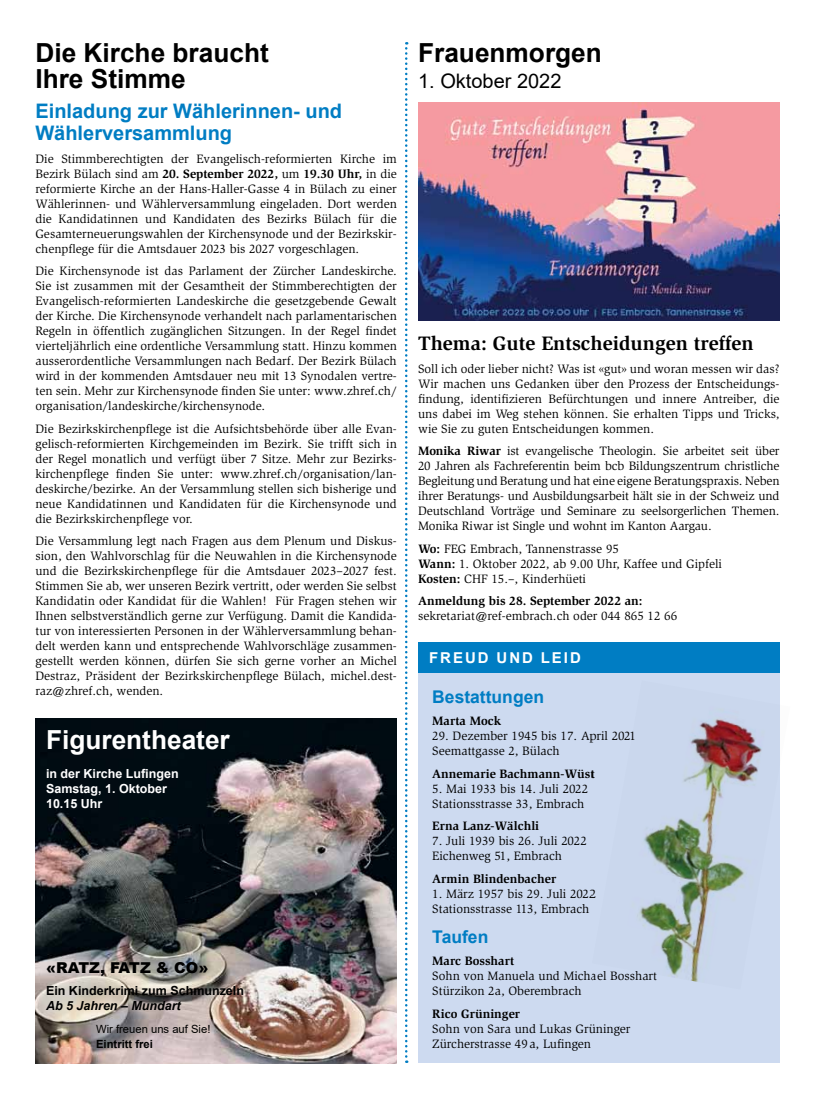
<style>
.page{position:relative;width:815px;height:1106px;background:#fff}
.page>*{position:absolute;margin:0;border:0;box-sizing:border-box;transform-origin:0 0}
.t1{font:700 26.25px/26.2px "Arial";color:#000}
.t2{font:700 26.25px "Arial";color:#fff}
.t3{font:700 20px/22.5px "Arial";color:#007dc3}
.t4{font:700 20px "Slimbach";color:#000}
.t5{font:20px "Arial";color:#000}
.t6{font:700 17.5px "Arial";color:#007dc3}
.t7{font:900 15px "Arial";color:#000}
.t8{font:700 15px "Arial";letter-spacing:.135em;color:#fff}
.t9{font:12.5px/15px "Slimbach";color:#000}
.t10{font:700 12.5px "Slimbach";color:#000}
.t11{font:700 12.5px/15px "Arial";color:#fff}
.t12{font:700 12.5px "Arial";color:#000}
.t13{font:italic 700 12.5px "Arial";color:#000}
.t14{font:11.25px "Arial";color:#000}
.t15{font:700 11.25px "Arial";color:#000}
.s1{font-weight:700}
</style>
<div class="page">
<div style="left:418px;top:673px;width:362px;height:390px;background:#cddaf0"></div>
<div style="left:418px;top:643px;width:362px;height:30px;background:#007dc3"></div>
<img style="left:632px;top:709px;width:130px;height:273px">
<svg style="left:405px;top:42px;width:2px;height:1021px"></svg>
<img style="left:418px;top:103px;width:362px;height:217px">
<img style="left:35px;top:718px;width:362px;height:345px">
<h1 class="t1" style="left:35px;top:40px;width:235px">Die Kirche braucht<br>Ihre Stimme</h1>
<h2 class="t3" style="left:35px;top:100px;width:308px">Einladung zur Wählerinnen- und<br>Wählerversammlung</h2>
<p class="t9" style="left:35px;top:151px;width:363px;text-align:justify">Die Stimmberechtigten der Evangelisch-reformierten Kirche im Bezirk Bülach sind am <span class="s1">20. September 2022,</span> um <span class="s1">19.30 Uhr,</span> in die reformierte Kirche an der Hans-Haller-Gasse 4 in Bülach zu einer Wählerinnen- und Wählerversammlung eingeladen. Dort werden die Kandidatinnen und Kandidaten des Bezirks Bülach für die Gesamterneuerungswahlen der Kirchensynode und der Bezirkskir&shy;chenpflege für die Amtsdauer 2023 bis 2027 vorgeschlagen.</p>
<p class="t9" style="left:35px;top:263px;width:363px;text-align:justify">Die Kirchensynode ist das Parlament der Zürcher Landeskirche.<br>Sie ist zusammen mit der Gesamtheit der Stimmberechtigten der Evangelisch-reformierten Landeskirche die gesetzgebende Gewalt der Kirche. Die Kirchensynode verhandelt nach parlamentarischen Regeln in öffentlich zugänglichen Sitzungen. In der Regel findet vierteljährlich eine ordentliche Versammlung statt. Hinzu kommen ausserordentliche Versammlungen nach Bedarf. Der Bezirk Bülach wird in der kommenden Amtsdauer neu mit 13 Synodalen vertre&shy;ten sein. Mehr zur Kirchensynode finden Sie unter: www.zhref.ch/ organisation/landeskirche/kirchensynode.</p>
<p class="t9" style="left:35px;top:421px;width:363px;text-align:justify">Die Bezirkskirchenpflege ist die Aufsichtsbehörde über alle Evan&shy;gelisch-reformierten Kirchgemeinden im Bezirk. Sie trifft sich in der Regel monatlich und verfügt über 7 Sitze. Mehr zur Bezirks&shy;kirchenpflege finden Sie unter: www.zhref.ch/organisation/lan&shy;deskirche/bezirke. An der Versammlung stellen sich bisherige und neue Kandidatinnen und Kandidaten für die Kirchensynode und die Bezirkskirchenpflege vor.</p>
<p class="t9" style="left:35px;top:533px;width:363px;text-align:justify">Die Versammlung legt nach Fragen aus dem Plenum und Diskus&shy;sion, den Wahlvorschlag für die Neuwahlen in die Kirchensynode und die Bezirkskirchenpflege für die Amtsdauer 2023–2027 fest.<br>Stimmen Sie ab, wer unseren Bezirk vertritt, oder werden Sie selbst Kandidatin oder Kandidat für die Wahlen! Für Fragen stehen wir Ihnen selbstverständlich gerne zur Verfügung. Damit die Kandida&shy;tur von interessierten Personen in der Wählerversammlung behan&shy;delt werden kann und entsprechende Wahlvorschläge zusammen&shy;gestellt werden können, dürfen Sie sich gerne vorher an Michel Destraz, Präsident der Bezirkskirchenpflege Bülach, michel.dest&shy;raz@zhref.ch, wenden.</p>
<h1 class="t2" style="left:46px;top:721px;width:186px">Figurentheater</h1>
<p class="t11" style="left:46px;top:766px;width:134px">in der Kirche Lufingen<br>Samstag, 1. Oktober<br>10.15 Uhr</p>
<p class="t7" style="left:46px;top:956px;width:164px">«RATZ, FATZ &amp; CO»</p>
<p class="t12" style="left:46px;top:982px;width:199px">Ein Kinderkrimi zum Schmunzeln</p>
<p class="t13" style="left:46px;top:997px;width:136px">Ab 5 Jahren – Mundart</p>
<p class="t14" style="left:96px;top:1021px;width:116px">Wir freuen uns auf Sie!</p>
<p class="t15" style="left:96px;top:1036px;width:58px">Eintritt frei</p>
<h1 class="t1" style="left:418px;top:40px;width:185px">Frauenmorgen</h1>
<h2 class="t5" style="left:418px;top:67px;width:145px">1. Oktober 2022</h2>
<h2 class="t4" style="left:418px;top:331px;width:337px">Thema: Gute Entscheidungen treffen</h2>
<p class="t9" style="left:418px;top:361px;width:363px;text-align:justify">Soll ich oder lieber nicht? Was ist «gut» und woran messen wir das?<br>Wir machen uns Gedanken über den Prozess der Entscheidungs&shy;findung, identifizieren Befürchtungen und innere Antreiber, die uns dabei im Weg stehen können. Sie erhalten Tipps und Tricks, wie Sie zu guten Entscheidungen kommen.</p>
<p class="t9" style="left:418px;top:443px;width:363px;text-align:justify"><span class="s1">Monika Riwar</span> ist evangelische Theologin. Sie arbeitet seit über 20 Jahren als Fachreferentin beim bcb Bildungszentrum christliche Begleitung und Beratung und hat eine eigene Beratungspraxis. Neben ihrer Beratungs- und Ausbildungsarbeit hält sie in der Schweiz und Deutschland Vorträge und Seminare zu seelsorgerlichen Themen.<br>Monika Riwar ist Single und wohnt im Kanton Aargau.</p>
<p class="t9" style="left:418px;top:541px;width:305px"><span class="s1">Wo:</span> FEG Embrach, Tannenstrasse 95<br><span class="s1">Wann:</span> 1. Oktober 2022, ab 9.00 Uhr, Kaffee und Gipfeli<br><span class="s1">Kosten:</span> CHF 15.–, Kinderhüeti</p>
<p class="t10" style="left:418px;top:593px;width:226px">Anmeldung bis 28. September 2022 an:</p>
<p class="t9" style="left:418px;top:608px;width:261px">sekretariat@ref-embrach.ch oder 044 865 12 66</p>
<p class="t8" style="left:429px;top:647px;width:153px">Freud und Leid</p>
<h3 class="t6" style="left:432px;top:684px;width:113px">Bestattungen</h3>
<p class="t10" style="left:432px;top:713px;width:71px">Marta Mock</p>
<p class="t9" style="left:432px;top:728px;width:205px">29. Dezember 1945 bis 17. April 2021<br>Seemattgasse 2, Bülach</p>
<p class="t10" style="left:432px;top:766px;width:164px">Annemarie Bachmann-Wüst</p>
<p class="t9" style="left:432px;top:781px;width:157px">5. Mai 1933 bis 14. Juli 2022<br>Stationsstrasse 33, Embrach</p>
<p class="t10" style="left:432px;top:818px;width:108px">Erna Lanz-Wälchli</p>
<p class="t9" style="left:432px;top:833px;width:156px">7. Juli 1939 bis 26. Juli 2022<br>Eichenweg 51, Embrach</p>
<p class="t10" style="left:432px;top:871px;width:126px">Armin Blindenbacher</p>
<p class="t9" style="left:432px;top:886px;width:165px">1. März 1957 bis 29. Juli 2022<br>Stationsstrasse 113, Embrach</p>
<h3 class="t6" style="left:432px;top:924px;width:58px">Taufen</h3>
<p class="t10" style="left:432px;top:953px;width:83px">Marc Bosshart</p>
<p class="t9" style="left:432px;top:968px;width:226px">Sohn von Manuela und Michael Bosshart<br>Stürzikon 2a, Oberembrach</p>
<p class="t10" style="left:432px;top:1006px;width:89px">Rico Grüninger</p>
<p class="t9" style="left:432px;top:1021px;width:200px">Sohn von Sara und Lukas Grüninger<br>Zürcherstrasse 49a, Lufingen</p>
</div>
